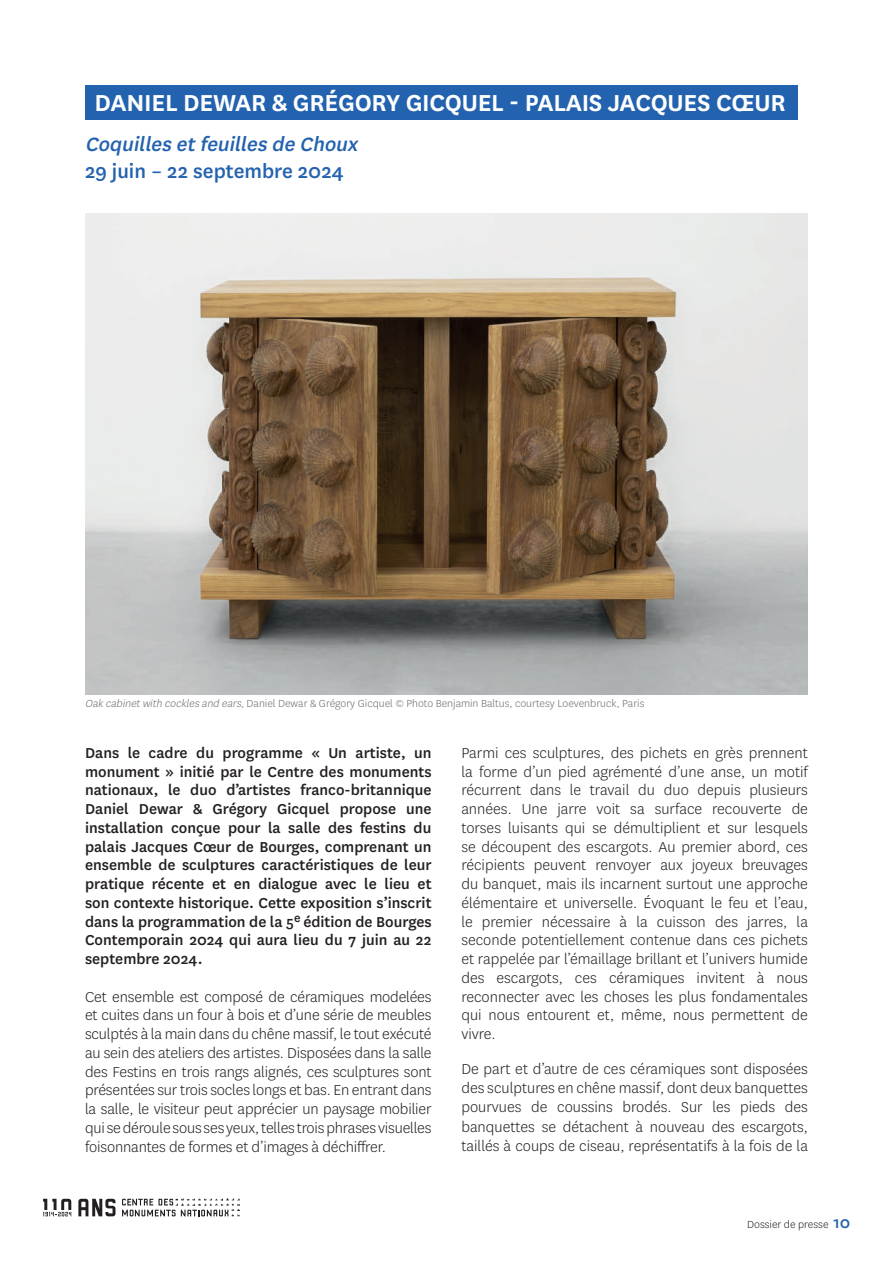
<style>
.page{position:relative;width:893px;height:1263px;background:#fff}
.page>*{position:absolute;margin:0;border:0;box-sizing:border-box;transform-origin:0 0}
.t1{font:600 27px "National";letter-spacing:-.01em;color:#fff}
.t2{font:italic 500 22.5px "National";color:#2362af}
.t3{font:500 22.5px "National";color:#2362af}
.t4{font:300 16.8px/18.8px "National";color:#231f20;text-align:justify}
.t5{font:500 16.8px/18.8px "National";color:#231f20;text-align:justify}
.t6{font:300 12px "National";color:#6c6d70}
.t7{font:300 12px "National";color:#231f20}
.s1{font-style:italic}
.s2{font-weight:500;font-size:18px;color:#2362af}
</style>
<div class="page">
<svg style="left:78px;top:1199px;width:37px;height:17px"></svg>
<svg style="left:122px;top:1198px;width:118px;height:18px"></svg>
<svg style="left:43px;top:1199px;width:28px;height:17px"></svg>
<img style="left:85px;top:214px;width:723px;height:480px">
<div style="left:85px;top:85px;width:712px;height:35px;background:#2362af"></div>
<h1 class="t1" style="left:94px;top:84px;width:693px">DANIEL DEWAR &amp; GRÉGORY GICQUEL - PALAIS JACQUES CŒUR</h1>
<h2 class="t2" style="left:85px;top:129px;width:279px">Coquilles etfeuilles de Choux</h2>
<h2 class="t3" style="left:85px;top:156px;width:260px">29 juin – 22 septembre 2024</h2>
<p class="t6" style="left:85px;top:696px;width:561px"><span class="s1">Oak cabinetwith cockles and ears,</span>Daniel Dewar &amp; Grégory Gicquel © Photo Benjamin Baltus, courtesy Loevenbruck, Paris</p>
<p class="t5" style="left:85px;top:742px;width:348px">Dans le cadre du programme « Un artiste, un monument » initié par le Centre des monuments nationaux, le duo d’artistes franco-britannique Daniel Dewar &amp; Grégory Gicquel propose une installation conçue pour la salle des festins du palais Jacques Cœur de Bourges, comprenant un ensemble de sculptures caractéristiques de leur pratique récente et en dialogue avec le lieu et son contexte historique. Cette exposition s’inscrit dans la programmation de la 5<sup>e</sup> édition de Bourges Contemporain 2024 qui aura lieu du 7 juin au 22 septembre 2024.</p>
<p class="t4" style="left:85px;top:986px;width:348px">Cet ensemble est composé de céramiques modelées et cuites dans un four à bois et d’une série de meubles sculptés à la main dans du chêne massif, le tout exécuté au sein des ateliers des artistes. Disposées dans la salle des Festins en trois rangs alignés, ces sculptures sont présentées sur trois socles longs et bas. En entrant dans la salle, le visiteur peut apprécier un paysage mobilier qui se déroule sous ses yeux, telles trois phrases visuelles foisonnantes de formes et d’images à déchiffrer.</p>
<p class="t4" style="left:461px;top:743px;width:348px">Parmi ces sculptures, des pichets en grès prennent la forme d’un pied agrémenté d’une anse, un motif récurrent dans le travail du duo depuis plusieurs années. Une jarre voit sa surface recouverte de torses luisants qui se démultiplient et sur lesquels se découpent des escargots. Au premier abord, ces récipients peuvent renvoyer aux joyeux breuvages du banquet, mais ils incarnent surtout une approche élémentaire et universelle. Évoquant le feu et l’eau, le premier nécessaire à la cuisson des jarres, la seconde potentiellement contenue dans ces pichets et rappelée par l’émaillage brillant et l’univers humide des escargots, ces céramiques invitent à nous reconnecter avec les choses les plus fondamentales qui nous entourent et, même, nous permettent de vivre.</p>
<p class="t4" style="left:461px;top:1059px;width:348px;line-height:19.4px">De part et d’autre de ces céramiques sont disposées des sculptures en chêne massif, dont deux banquettes pourvues de coussins brodés. Sur les pieds des banquettes se détachent à nouveau des escargots, taillés à coups de ciseau, représentatifs à la fois de la</p>
<p class="t7" style="left:747px;top:1217px;width:105px">Dossier de presse <span class="s2">10</span></p>
</div>
